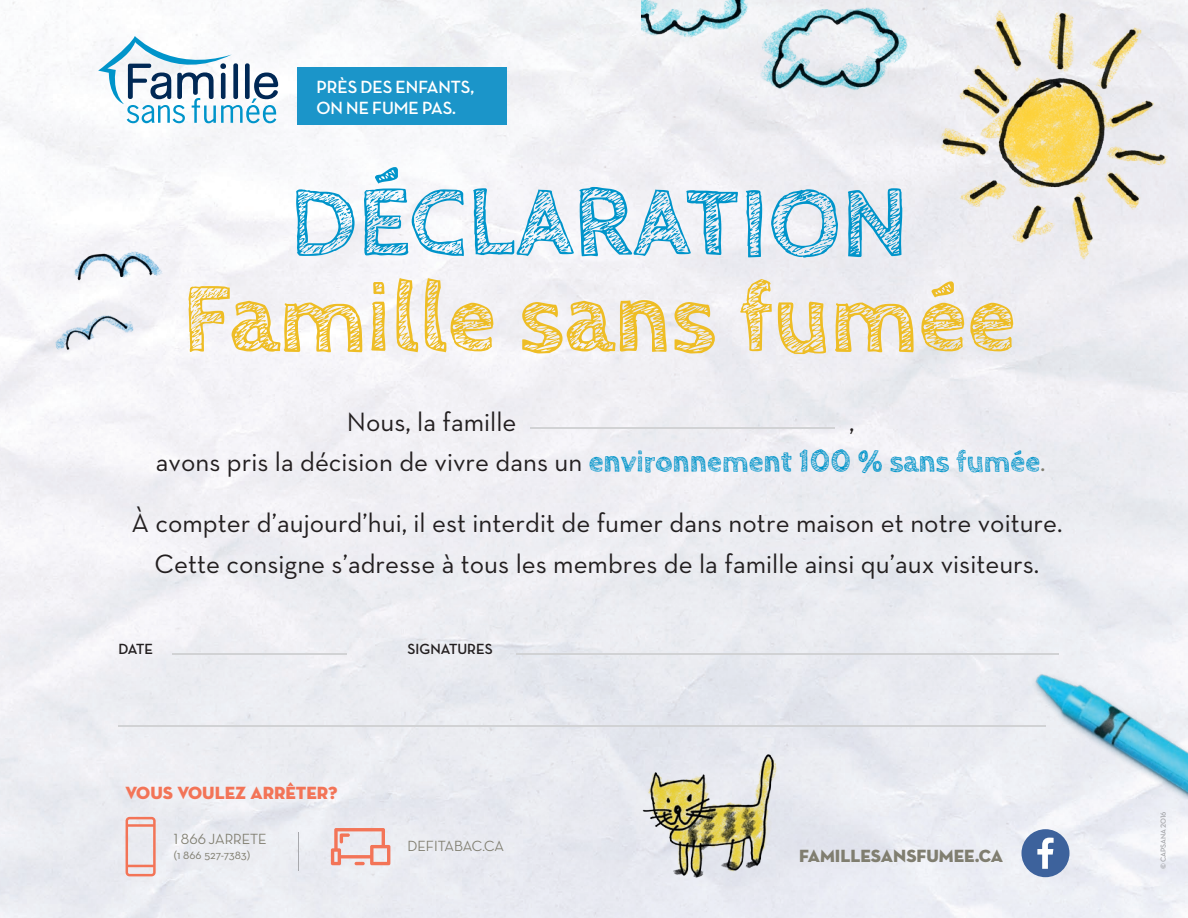
<style>
.page{position:relative;width:1188px;height:918px;background:#fff}
.page>*{position:absolute;margin:0;border:0;box-sizing:border-box;transform-origin:0 0}
.t1{font:700 102px "Cabin Sketch";color:#0094ca}
.t2{font:700 99.3px "Cabin Sketch";color:#eebd25}
.t3{font:27px/40.5px "Neutra Text";color:#231f20}
.t4{font:700 18px/21px "Neutra Disp";color:#fff}
.t5{font:18px "Neutra Disp Titling";color:#807e70}
.t6{font:18px "Neutra Disp Titling";color:#f37457}
.t7{font:500 15px "Neutra Disp";color:#807e70}
.t8{font:700 15px "Neutra Disp";color:#231f20}
.t9{font:12px "Neutra Text";letter-spacing:-.005em;color:#807e70}
.t10{font:700 7.5px "Neutra Disp";color:#a8a9ad}
.s1{font-family:"Cabin Sketch";font-weight:700;font-size:30px;color:#0094ca}
.s2{color:#807e70}
</style>
<div class="page">
<img style="left:0;top:0;width:1188px;height:918px">
<div style="left:1022px;top:829px;width:48px;height:48px;background:#3d629c;border-radius:50%"></div>
<svg style="left:1037px;top:838px;width:17px;height:31px"></svg>
<svg style="left:126px;top:817px;width:30px;height:59px;background:#ecc9c5"></svg>
<svg style="left:331px;top:828px;width:59px;height:37px;background:#edbfb8"></svg>
<hr style="left:298px;top:833px;width:1px;height:38px;background:#a8a9ad">
<hr style="left:172px;top:653px;width:175px;height:1px;background:#d1d2d4">
<hr style="left:530px;top:428px;width:305px;height:1px;background:#d1d2d4">
<img style="left:926px;top:0;width:252px;height:264px">
<img style="left:46px;top:243px;width:120px;height:119px">
<img style="left:984px;top:637px;width:204px;height:163px">
<hr style="left:516px;top:653px;width:543px;height:1px;background:#d1d2d4">
<hr style="left:118px;top:725px;width:928px;height:2px;background:#d1d2d4">
<img style="left:641px;top:0;width:275px;height:99px">
<svg style="left:98px;top:36px;width:180px;height:87px"></svg>
<div style="left:297px;top:68px;width:210px;height:57px;background:#1b95c9"></div>
<img style="left:637px;top:745px;width:150px;height:140px">
<p class="t4" style="left:316px;top:77px;width:159px">PRÈS DES ENFANTS,<br>ON NE FUME PAS.</p>
<h1 class="t1" style="left:290px;top:166px;width:620px">DÉCLARATION</h1>
<h2 class="t2" style="left:182px;top:263px;width:836px">Famille sans fumée</h2>
<p class="t3" style="left:347px;top:401px;width:171px">Nous, la famille</p>
<p class="t3" style="left:156px;top:401px;width:891px;text-indent:693px">,<br>avons pris la décision de vivre dans un <span class="s1">environnement 100 % sans fumée</span><span class="s2">.</span></p>
<p class="t3" style="left:131px;top:502px;width:933px;text-align:center">À compter d’aujourd’hui, il est interdit de fumer dans notre maison et notre voiture.<br>Cette consigne s’adresse à tous les membres de la famille ainsi qu’aux visiteurs.</p>
<p class="t8" style="left:118px;top:640px;width:36px">DATE</p>
<p class="t6" style="left:126px;top:781px;width:213px">VOUS VOULEZ ARRÊTER?</p>
<p class="t7" style="left:174px;top:831px;width:94px">1 866 JARRETE</p>
<p class="t9" style="left:174px;top:847px;width:78px">(1 866 527-7383)</p>
<p class="t8" style="left:408px;top:640px;width:87px">SIGNATURES</p>
<p class="t7" style="left:408px;top:838px;width:98px">DEFITABAC.CA</p>
<p class="t5" style="left:799px;top:844px;width:206px">FAMILLESANSFUMEE.CA</p>
<p class="t10" style="left:1159px;top:869px;width:60px;rotate:-90deg">© CAPSANA 2016</p>
</div>
